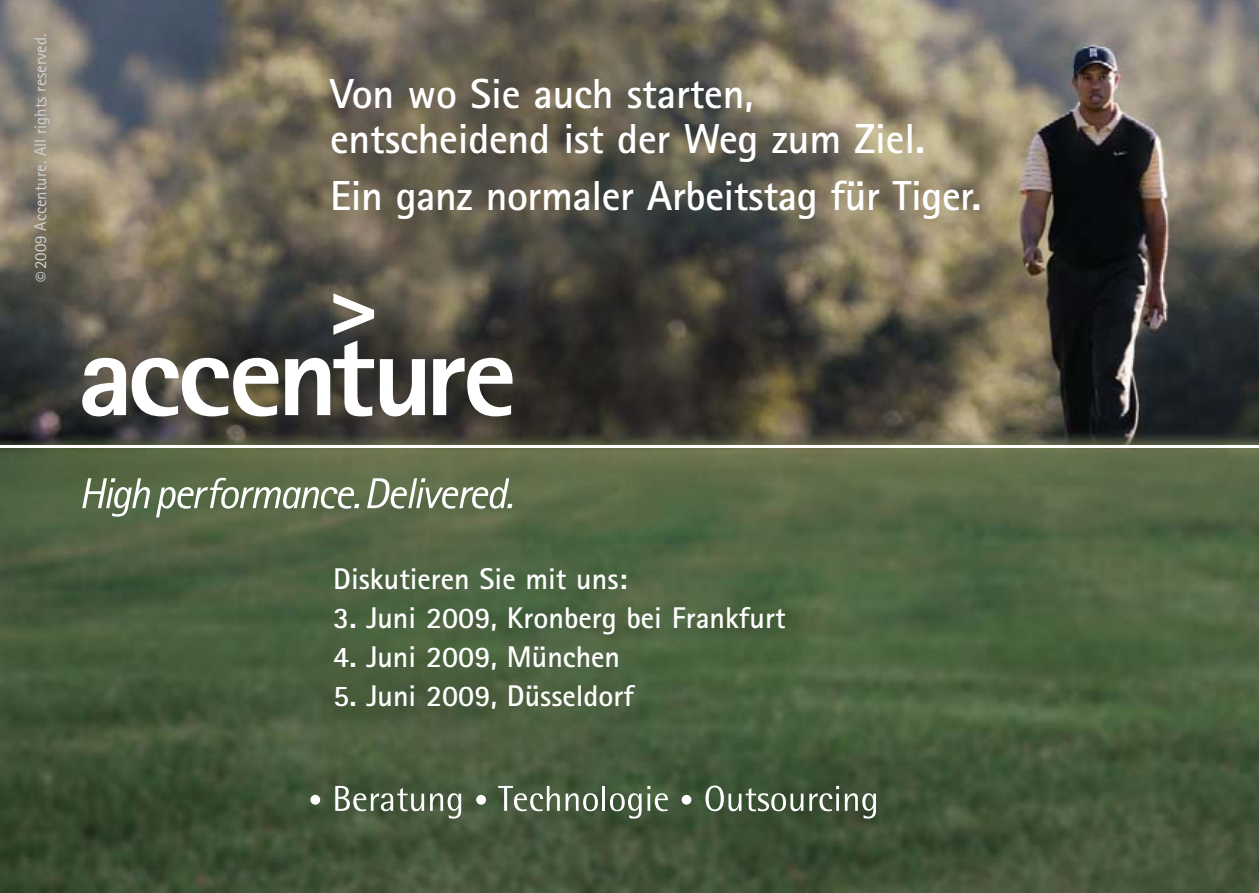
<style>
.page{position:relative;width:1259px;height:893px;background:#fff}
.page>*{position:absolute;margin:0;border:0;box-sizing:border-box;transform-origin:0 0}
.t1{font:700 42px/45px "Agfa Rotis Sans Serif";letter-spacing:-.005em;color:#fff}
.t2{font:700 30px "Agfa Rotis Sans Serif";color:#fff}
.t3{font:16.8px "Agfa Rotis Sans Serif";color:#d1d3d4}
.s1{font-size:21px}
</style>
<div class="page">
<img style="left:0;top:0;width:1259px;height:893px">
<svg style="left:82px;top:358px;width:44px;height:58px"></svg>
<svg style="left:132px;top:358px;width:146px;height:58px"></svg>
<svg style="left:285px;top:341px;width:89px;height:75px"></svg>
<svg style="left:380px;top:359px;width:45px;height:57px"></svg>
<svg style="left:433px;top:358px;width:79px;height:58px"></svg>
<svg style="left:333px;top:293px;width:41px;height:42px"></svg>
<svg style="left:82px;top:478px;width:68px;height:39px"></svg>
<svg style="left:156px;top:478px;width:203px;height:39px;background:#7b896d"></svg>
<svg style="left:367px;top:478px;width:145px;height:31px"></svg>
<div style="left:310px;top:795px;width:10px;height:10px;background:#fff;border-radius:50%"></div>
<svg style="left:335px;top:786px;width:89px;height:25px"></svg>
<svg style="left:430px;top:793px;width:31px;height:26px"></svg>
<div style="left:476px;top:795px;width:10px;height:10px;background:#fff;border-radius:50%"></div>
<svg style="left:498px;top:786px;width:100px;height:25px"></svg>
<hr style="left:602px;top:786px;width:3px;height:25px;background:#fff">
<svg style="left:610px;top:793px;width:31px;height:26px"></svg>
<svg style="left:647px;top:786px;width:21px;height:25px"></svg>
<div style="left:681px;top:795px;width:10px;height:10px;background:#fff;border-radius:50%"></div>
<svg style="left:705px;top:785px;width:98px;height:26px"></svg>
<svg style="left:809px;top:786px;width:30px;height:25px"></svg>
<hr style="left:836px;top:794px;width:3px;height:17px;background:#fff">
<svg style="left:845px;top:793px;width:31px;height:26px"></svg>
<hr style="left:0;top:445px;width:1259px;height:3px;background:#fff">
<p class="t3" style="left:34px;top:282px;width:249px;rotate:-90deg"><span class="s1">©</span>2009 Accenture. All rights reserved.</p>
<h1 class="t1" style="left:330px;top:76px;width:596px">Von wo Sie auch starten, entscheidend ist der Weg zum Ziel.</h1>
<h1 class="t1" style="left:330px;top:178px;width:652px">Ein ganz normaler Arbeitstag für Tiger.</h1>
<p class="t2" style="left:333px;top:568px;width:296px">Diskutieren Sie mit uns:</p>
<p class="t2" style="left:333px;top:607px;width:454px">3. Juni 2009, Kronberg bei Frankfurt</p>
<p class="t2" style="left:333px;top:646px;width:288px">4. Juni 2009, München</p>
<p class="t2" style="left:333px;top:685px;width:302px">5. Juni 2009, Düsseldorf</p>
</div>
